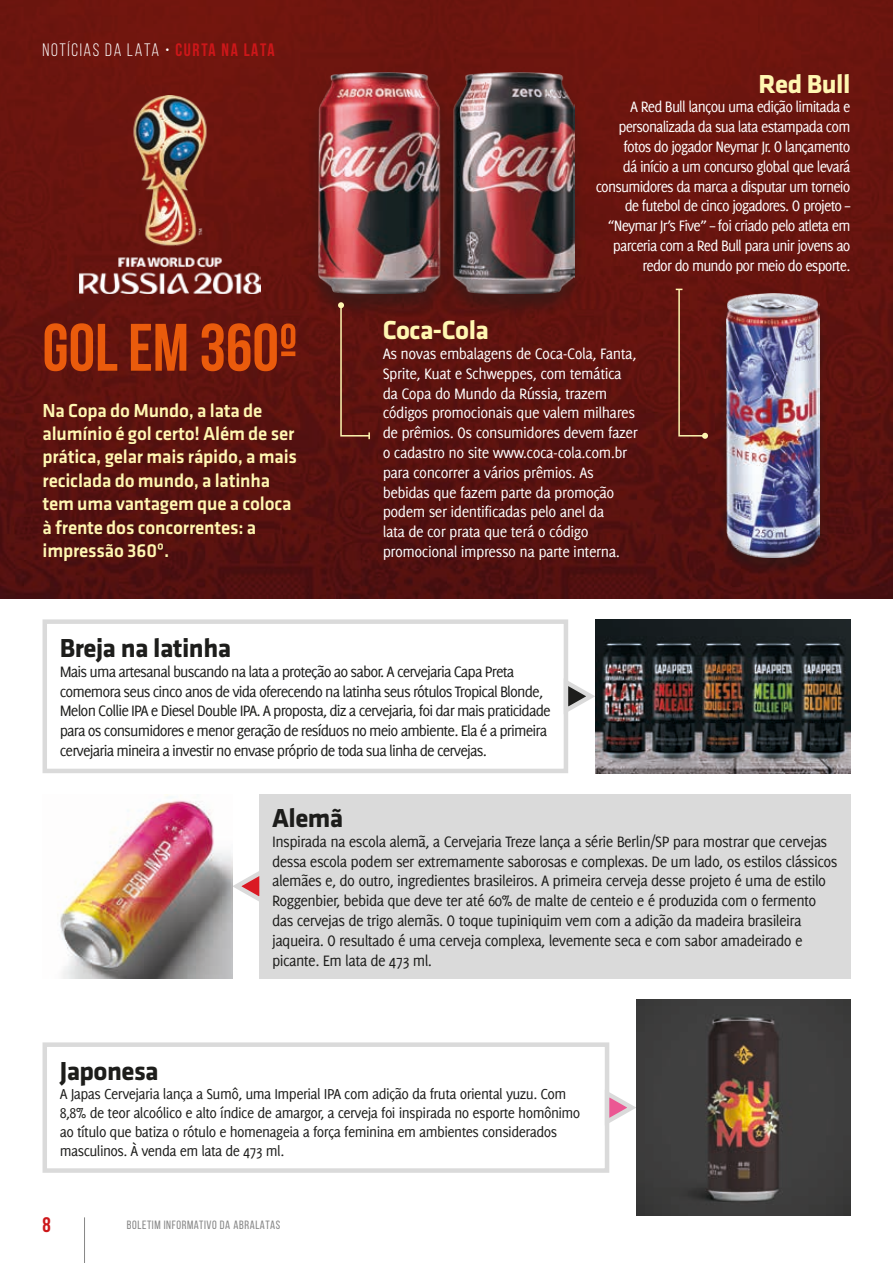
<style>
.page{position:relative;width:893px;height:1263px;background:#fff}
.page>*{position:absolute;margin:0;border:0;box-sizing:border-box;transform-origin:0 0}
.t1{font:700 66.9px "Bebas Neue";color:#ea5b0c}
.t2{font:700 27px "Klavika";letter-spacing:-.02em;color:#1d1d1b}
.t3{font:700 27px "Klavika";letter-spacing:-.02em;color:#fff7b2}
.t4{font:700 21px "Bebas Neue";color:#cd171a}
.t5{font:500 19.5px/23.4px "Klavika";letter-spacing:-.01em;color:#fff7b2}
.t6{font:18px "Bebas Neue";letter-spacing:.095em;color:#fff}
.t7{font:16.5px/19.8px "Delicious";letter-spacing:-.035em;color:#1d1d1b}
.t8{font:16.5px/19.8px "Delicious";letter-spacing:-.03em;color:#fff}
.t9{font:16.5px/19.8px "Delicious";letter-spacing:-.055em;color:#1d1d1b}
.t10{font:16.5px/19.8px "Delicious";letter-spacing:-.055em;color:#fff;text-align:right;scale:.95 1}
.t11{font:15.75px/18.9px "Delicious";letter-spacing:-.035em;color:#1d1d1b}
.t12{font:12px "Bebas Neue";letter-spacing:.05em;color:#878787}
.s1{font-weight:700;color:#cd171a}
</style>
<div class="page">
<img style="left:0;top:0;width:893px;height:598px">
<hr style="left:84px;top:1217px;width:1px;height:46px;background:#878787">
<svg style="left:42px;top:1042px;width:568px;height:131px"></svg>
<svg style="left:601px;top:1086px;width:35px;height:43px"></svg>
<div style="left:717px;top:293px;width:112px;height:283px;background:#1d1d1b;opacity:.5"></div>
<img style="left:727px;top:293px;width:93px;height:264px">
<div style="left:305px;top:71px;width:283px;height:249px;background:#1d1d1b;opacity:.5"></div>
<img style="left:319px;top:72px;width:255px;height:221px">
<svg style="left:42px;top:619px;width:526px;height:154px"></svg>
<svg style="left:560px;top:674px;width:35px;height:44px"></svg>
<img style="left:595px;top:619px;width:255px;height:154px">
<div style="left:259px;top:794px;width:591px;height:184px;background:#dadada"></div>
<svg style="left:232px;top:864px;width:28px;height:44px"></svg>
<img style="left:60px;top:794px;width:172px;height:184px">
<img style="left:636px;top:999px;width:214px;height:217px">
<img style="left:80px;top:95px;width:180px;height:198px">
<svg style="left:338px;top:302px;width:33px;height:137px;background:#662019"></svg>
<svg style="left:676px;top:288px;width:32px;height:151px;background:#6a2118"></svg>
<p class="t6" style="left:43px;top:41px;width:234px">NOTÍCIAS DA LATA • <span class="s1">CURTA NA LATA</span></p>
<h1 class="t1" style="left:43px;top:311px;width:257px">GOL EM 360º</h1>
<p class="t5" style="left:43px;top:399px;width:256px">Na Copa do Mundo, a lata de alumínio é gol certo! Além de ser prática, gelar mais rápido, a mais reciclada do mundo, a latinha tem uma vantagem que a coloca à frente dos concorrentes: a impressão 360º.</p>
<h2 class="t3" style="left:758px;top:69px;width:94px">Red Bull</h2>
<p class="t10" style="left:596px;top:97px;width:270px">A Red Bull lançou uma edição limitada e personalizada da sua lata estampada com fotos do jogador Neymar Jr. O lançamento<br>dá início a um concurso global que levará consumidores da marca a disputar um torneio de futebol de cinco jogadores. O projeto – “Neymar Jr’s Five” – foi criado pelo atleta em parceria com a Red Bull para unir jovens ao redor do mundo por meio do esporte.</p>
<h2 class="t3" style="left:383px;top:316px;width:108px">Coca-Cola</h2>
<p class="t8" style="left:383px;top:343px;width:257px">As novas embalagens de Coca-Cola, Fanta, Sprite, Kuat e Schweppes, com temática da Copa do Mundo da Rússia, trazem códigos promocionais que valem milhares de prêmios. Os consumidores devem fazer o cadastro no site www.coca-cola.com.br para concorrer a vários prêmios. As bebidas que fazem parte da promoção podem ser identificadas pelo anel da<br>lata de cor prata que terá o código promocional impresso na parte interna.</p>
<h2 class="t2" style="left:60px;top:633px;width:173px">Breja na latinha</h2>
<p class="t9" style="left:60px;top:661px;width:492px">Mais uma artesanal buscando na lata a proteção ao sabor. A cervejaria Capa Preta comemora seus cinco anos de vida oferecendo na latinha seus rótulos Tropical Blonde, Melon Collie IPA e Diesel Double IPA. A proposta, diz a cervejaria, foi dar mais praticidade para os consumidores e menor geração de resíduos no meio ambiente. Ela é a primeira cervejaria mineira a investir no envase próprio de toda sua linha de cervejas.</p>
<h2 class="t2" style="left:272px;top:803px;width:73px">Alemã</h2>
<p class="t7" style="left:272px;top:831px;width:567px">Inspirada na escola alemã, a Cervejaria Treze lança a série Berlin/SP para mostrar que cervejas dessa escola podem ser extremamente saborosas e complexas. De um lado, os estilos clássicos alemães e, do outro, ingredientes brasileiros. A primeira cerveja desse projeto é uma de estilo Roggenbier, bebida que deve ter até 60% de malte de centeio e é produzida com o fermento das cervejas de trigo alemãs. O toque tupiniquim vem com a adição da madeira brasileira jaqueira. O resultado é uma cerveja complexa, levemente seca e com sabor amadeirado e picante. Em lata de 473 ml.</p>
<h2 class="t2" style="left:60px;top:1056px;width:100px">Japonesa</h2>
<p class="t11" style="left:60px;top:1084px;width:522px">A Japas Cervejaria lança a Sumô, uma Imperial IPA com adição da fruta oriental yuzu. Com 8,8% de teor alcoólico e alto índice de amargor, a cerveja foi inspirada no esporte homônimo ao título que batiza o rótulo e homenageia a força feminina em ambientes considerados masculinos. À venda em lata de 473 ml.</p>
<p class="t4" style="left:43px;top:1213px;width:10px">8</p>
<p class="t12" style="left:127px;top:1218px;width:155px">BOLETIM INFORMATIVO DA ABRALATAS</p>
</div>
